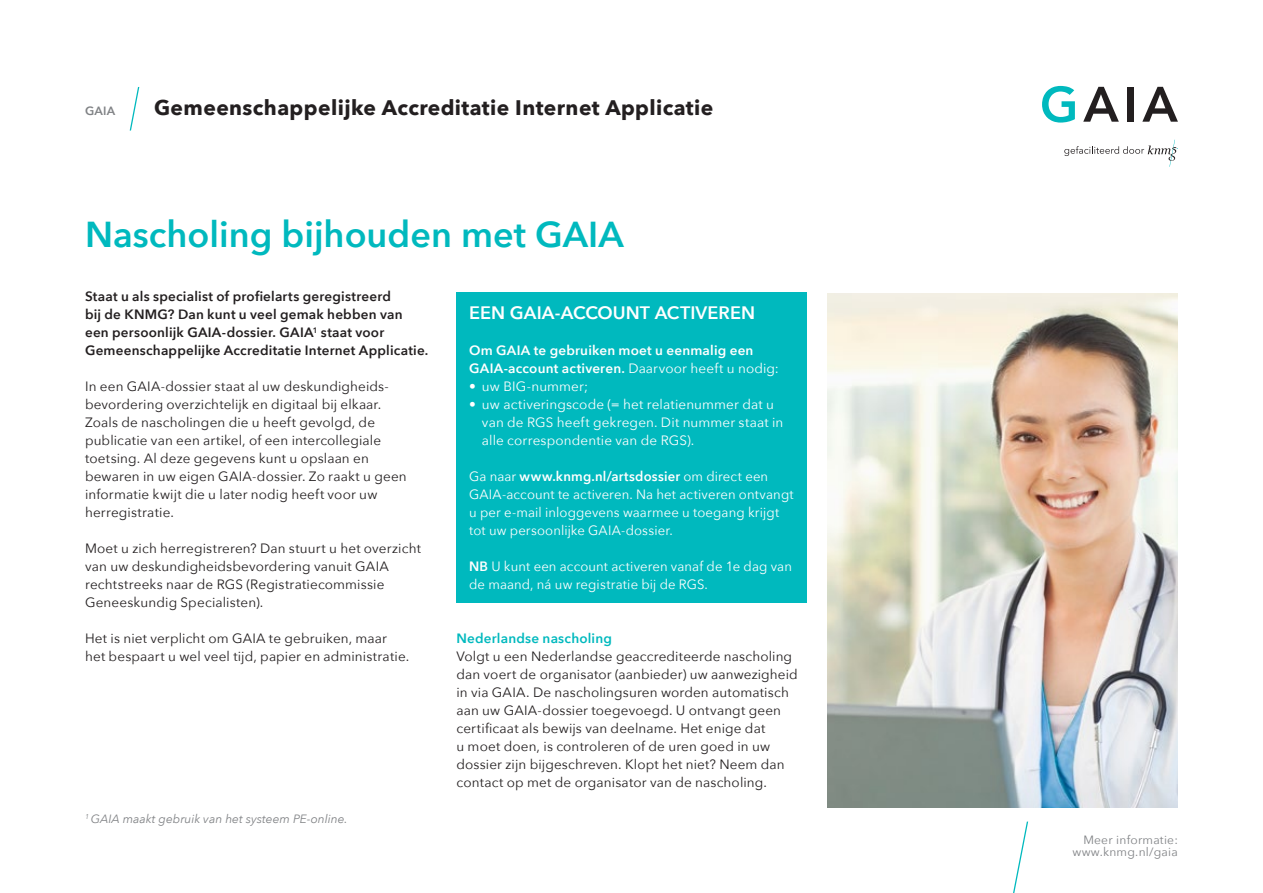
<style>
.page{position:relative;width:1263px;height:893px;background:#fff}
.page>*{position:absolute;margin:0;border:0;box-sizing:border-box;transform-origin:0 0}
.t1{font:600 36px "Avenir Next";color:#00b9be}
.t2{font:700 21px "Avenir Next";letter-spacing:.02em;color:#231f20}
.t3{font:600 18px "Avenir Next";letter-spacing:.005em;color:#fff}
.t4{font:13.5px/18px "Avenir Next";letter-spacing:.01em;color:#231f20}
.t5{font:13.5px/18px "Avenir Next";letter-spacing:.01em;color:#fff}
.t6{font:600 13.5px/18px "Avenir Next";letter-spacing:.015em;color:#231f20}
.t7{font:600 13.5px/18px "Avenir Next";letter-spacing:.015em;color:#fff}
.t8{font:600 13.5px "Avenir Next";letter-spacing:.015em;color:#00b9be}
.t9{font:italic 12px "Avenir Next";color:#808285}
.t10{font:12px/12px "Avenir Next";letter-spacing:.02em;color:#808285;text-align:right}
.t11{font:600 12px "Avenir Next";color:#808285}
.s1{font-weight:400}
.s2{font-weight:600}
</style>
<div class="page">
<svg style="left:1013px;top:822px;width:15px;height:71px"></svg>
<svg style="left:130px;top:87px;width:9px;height:44px"></svg>
<div style="left:456px;top:293px;width:350px;height:41px;background:#00b9be"></div>
<div style="left:456px;top:329px;width:350px;height:129px;background:#00b9be"></div>
<div style="left:456px;top:455px;width:350px;height:93px;background:#00b9be"></div>
<div style="left:456px;top:545px;width:350px;height:57px;background:#00b9be"></div>
<img style="left:828px;top:293px;width:350px;height:515px">
<svg style="left:1042px;top:86px;width:33px;height:37px"></svg>
<svg style="left:1083px;top:87px;width:36px;height:35px"></svg>
<div style="left:1127px;top:87px;width:7px;height:35px;background:#231f20"></div>
<svg style="left:1142px;top:87px;width:36px;height:35px"></svg>
<svg style="left:1064px;top:140px;width:114px;height:27px"></svg>
<p class="t11" style="left:85px;top:100px;width:32px">GAIA</p>
<h2 class="t2" style="left:154px;top:89px;width:561px">Gemeenschappelijke Accreditatie Internet Applicatie</h2>
<h1 class="t1" style="left:85px;top:204px;width:540px">Nascholing bijhouden met GAIA</h1>
<p class="t6" style="left:85px;top:287px;width:345px">Staat u als specialist of profielarts geregistreerd<br>bij de KNMG? Dan kunt u veel gemak hebben van een persoonlijk GAIA-dossier. GAIA<sup>1</sup> staat voor Gemeenschappelijke Accreditatie Internet Applicatie.</p>
<p class="t4" style="left:85px;top:377px;width:323px">In een GAIA-dossier staat al uw deskundigheids&shy;bevordering overzichtelijk en digitaal bij elkaar.<br>Zoals de nascholingen die u heeft gevolgd, de publicatie van een artikel, of een intercollegiale toetsing. Al deze gegevens kunt u opslaan en bewaren in uw eigen GAIA-dossier. Zo raakt u geen informatie kwijt die u later nodig heeft voor uw herregistratie.</p>
<p class="t4" style="left:85px;top:539px;width:337px">Moet u zich herregistreren? Dan stuurt u het overzicht van uw deskundigheidsbevordering vanuit GAIA rechtstreeks naar de RGS (Registratiecommissie Geneeskundig Specialisten).</p>
<p class="t4" style="left:85px;top:629px;width:326px">Het is niet verplicht om GAIA te gebruiken, maar het bespaart u wel veel tijd, papier en administratie.</p>
<p class="t9" style="left:85px;top:809px;width:264px"><sup>1</sup> GAIA maakt gebruik van het systeem PE-online.</p>
<h3 class="t3" style="left:469px;top:297px;width:287px">EEN GAIA-ACCOUNT ACTIVEREN</h3>
<p class="t7" style="left:469px;top:341px;width:311px">Om GAIA te gebruiken moet u eenmalig een<br>GAIA-account activeren. <span class="s1">Daarvoor heeft u nodig:</span></p>
<p class="t5" style="left:469px;top:377px;width:121px">• uw BIG-nummer;</p>
<p class="t5" style="left:482px;top:395px;width:303px;text-indent:-13px">• uw activeringscode (= het relatienummer dat u van de RGS heeft gekregen. Dit nummer staat in alle correspondentie van de RGS).</p>
<p class="t5" style="left:469px;top:467px;width:326px">Ga naar <span class="s2">www.knmg.nl/artsdossier</span> om direct een GAIA-account te activeren. Na het activeren ontvangt u per e-mail inloggevens waarmee u toegang krijgt tot uw persoonlijke GAIA-dossier.</p>
<p class="t5" style="left:469px;top:557px;width:324px"><span class="s2">NB</span> U kunt een account activeren vanaf de 1e dag van de maand, ná uw registratie bij de RGS.</p>
<p class="t8" style="left:456px;top:627px;width:157px">Nederlandse nascholing</p>
<p class="t4" style="left:456px;top:647px;width:343px">Volgt u een Nederlandse geaccrediteerde nascholing dan voert de organisator (aanbieder) uw aanwezigheid in via GAIA. De nascholingsuren worden automatisch aan uw GAIA-dossier toegevoegd. U ontvangt geen certificaat als bewijs van deelname. Het enige dat<br>u moet doen, is controleren of de uren goed in uw dossier zijn bijgeschreven. Klopt het niet? Neem dan contact op met de organisator van de nascholing.</p>
<p class="t10" style="left:1072px;top:833px;width:107px">Meer informatie: www.knmg.nl/gaia</p>
</div>
